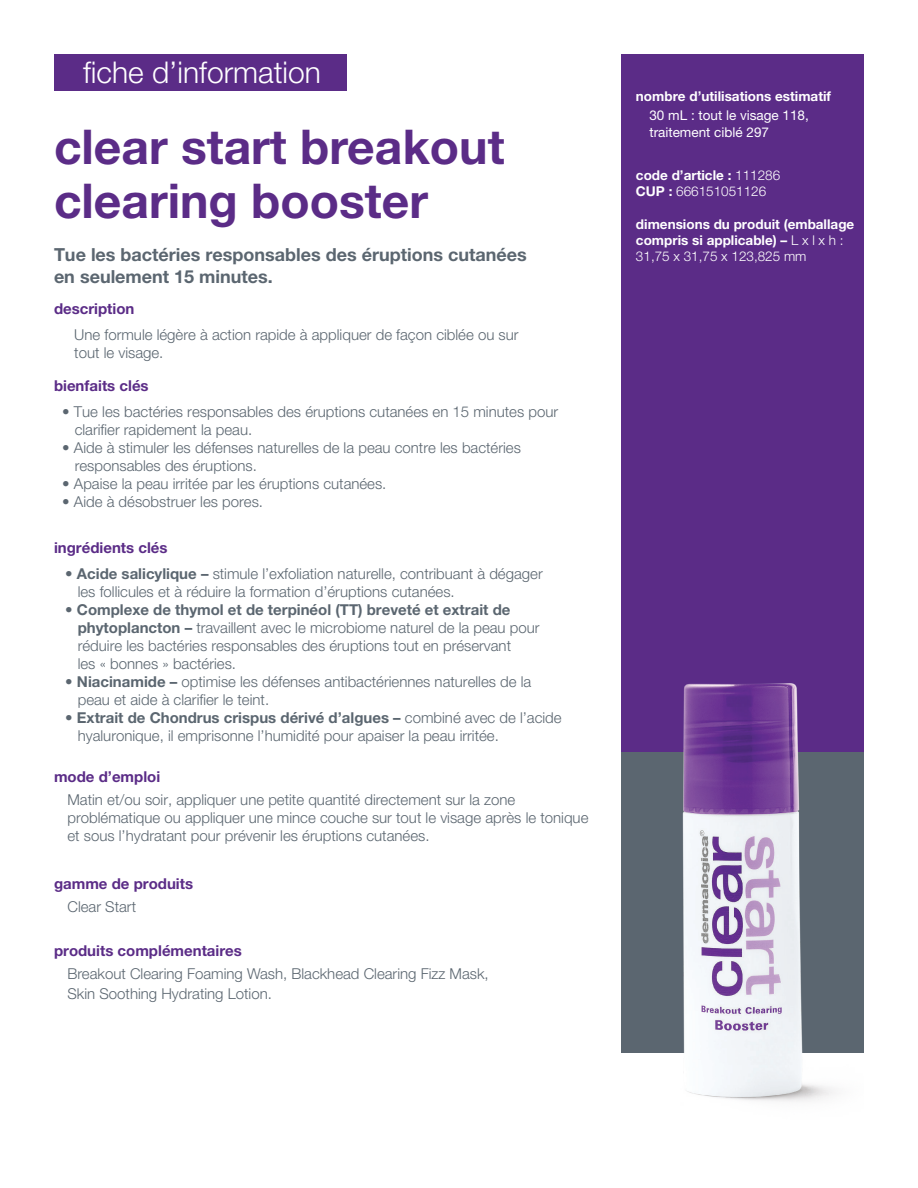
<style>
.page{position:relative;width:918px;height:1188px;background:#fff}
.page>*{position:absolute;margin:0;border:0;box-sizing:border-box;transform-origin:0 0}
.t1{font:700 48px/54px "Helvetica Neue LT Pro";color:#5b2c87}
.t2{font:300 30px "Helvetica Neue LT Pro";color:#fff}
.t3{font:700 18px/21.6px "Helvetica Neue LT Pro";color:#5b6670}
.t4{font:300 15px/18px "Helvetica Neue LT Pro";color:#5b6670}
.t5{font:700 15px "Helvetica Neue LT Pro";color:#5b2c87}
.t6{font:700 13.5px/16.2px "Helvetica Neue LT Pro";color:#fff}
.t7{font:13.5px/16.2px "Helvetica Neue LT Pro";color:#fff}
.s1{font-weight:700}
.s2{font-weight:300}
</style>
<div class="page">
<div style="left:621px;top:749px;width:243px;height:304px;background:#5b6670"></div>
<div style="left:621px;top:54px;width:243px;height:698px;background:#5b2c87"></div>
<div style="left:54px;top:54px;width:292px;height:37px;background:#5b2c87"></div>
<img style="left:682px;top:683px;width:153px;height:419px">
<h2 class="t2" style="left:83px;top:54px;width:239px">fiche d’information</h2>
<h1 class="t1" style="left:54px;top:119px;width:452px">clear start breakout clearing booster</h1>
<p class="t3" style="left:54px;top:244px;width:474px">Tue les bactéries responsables des éruptions cutanées en seulement 15 minutes.</p>
<p class="t5" style="left:54px;top:300px;width:82px">description</p>
<p class="t4" style="left:74px;top:326px;width:446px">Une formule légère à action rapide à appliquer de façon ciblée ou sur tout le visage.</p>
<p class="t5" style="left:54px;top:376px;width:96px">bienfaits clés</p>
<p class="t4" style="left:75px;top:402px;width:485px;text-indent:-13px">• Tue les bactéries responsables des éruptions cutanées en 15 minutes pour clarifier rapidement la peau.</p>
<p class="t4" style="left:75px;top:438px;width:448px;text-indent:-13px">• Aide à stimuler les défenses naturelles de la peau contre les bactéries responsables des éruptions.</p>
<p class="t4" style="left:62px;top:474px;width:326px">• Apaise la peau irritée par les éruptions cutanées.</p>
<p class="t4" style="left:62px;top:492px;width:202px">• Aide à désobstruer les pores.</p>
<p class="t5" style="left:54px;top:538px;width:115px">ingrédients clés</p>
<p class="t4" style="left:78px;top:564px;width:466px;text-indent:-13px"><span class="s1">• Acide salicylique –</span> stimule l’exfoliation naturelle, contribuant à dégager les follicules et à réduire la formation d’éruptions cutanées.</p>
<p class="t4" style="left:78px;top:600px;width:463px;text-indent:-13px"><span class="s1">• Complexe de thymol et de terpinéol (TT) breveté et extrait de phytoplancton –</span> travaillent avec le microbiome naturel de la peau pour réduire les bactéries responsables des éruptions tout en préservant<br>les « bonnes » bactéries.</p>
<p class="t4" style="left:78px;top:672px;width:455px;text-indent:-13px"><span class="s1">• Niacinamide –</span> optimise les défenses antibactériennes naturelles de la peau et aide à clarifier le teint.</p>
<p class="t4" style="left:78px;top:708px;width:485px;text-indent:-13px"><span class="s1">• Extrait de Chondrus crispus dérivé d’algues –</span> combiné avec de l’acide hyaluronique, il emprisonne l’humidité pour apaiser la peau irritée.</p>
<p class="t5" style="left:54px;top:768px;width:108px">mode d’emploi</p>
<p class="t4" style="left:68px;top:791px;width:522px">Matin et/ou soir, appliquer une petite quantité directement sur la zone problématique ou appliquer une mince couche sur tout le visage après le tonique et sous l’hydratant pour prévenir les éruptions cutanées.</p>
<p class="t5" style="left:54px;top:874px;width:141px">gamme de produits</p>
<p class="t4" style="left:68px;top:897px;width:70px">Clear Start</p>
<p class="t5" style="left:54px;top:942px;width:189px">produits complémentaires</p>
<p class="t4" style="left:67px;top:964px;width:423px;line-height:19.5px">Breakout Clearing Foaming Wash, Blackhead Clearing Fizz Mask,<br>Skin Soothing Hydrating Lotion.</p>
<p class="t6" style="left:636px;top:87px;width:197px">nombre d’utilisations estimatif</p>
<p class="t7" style="left:649px;top:107px;width:161px">30 mL : tout le visage 118, traitement ciblé 297</p>
<p class="t6" style="left:636px;top:167px;width:146px">code d’article : <span class="s2">111286<br></span>CUP : <span class="s2">666151051126</span></p>
<p class="t6" style="left:636px;top:215px;width:220px">dimensions du produit (emballage compris si applicable) – <span class="s2">L x l x h :<br>31,75 x 31,75 x 123,825 mm</span></p>
</div>
